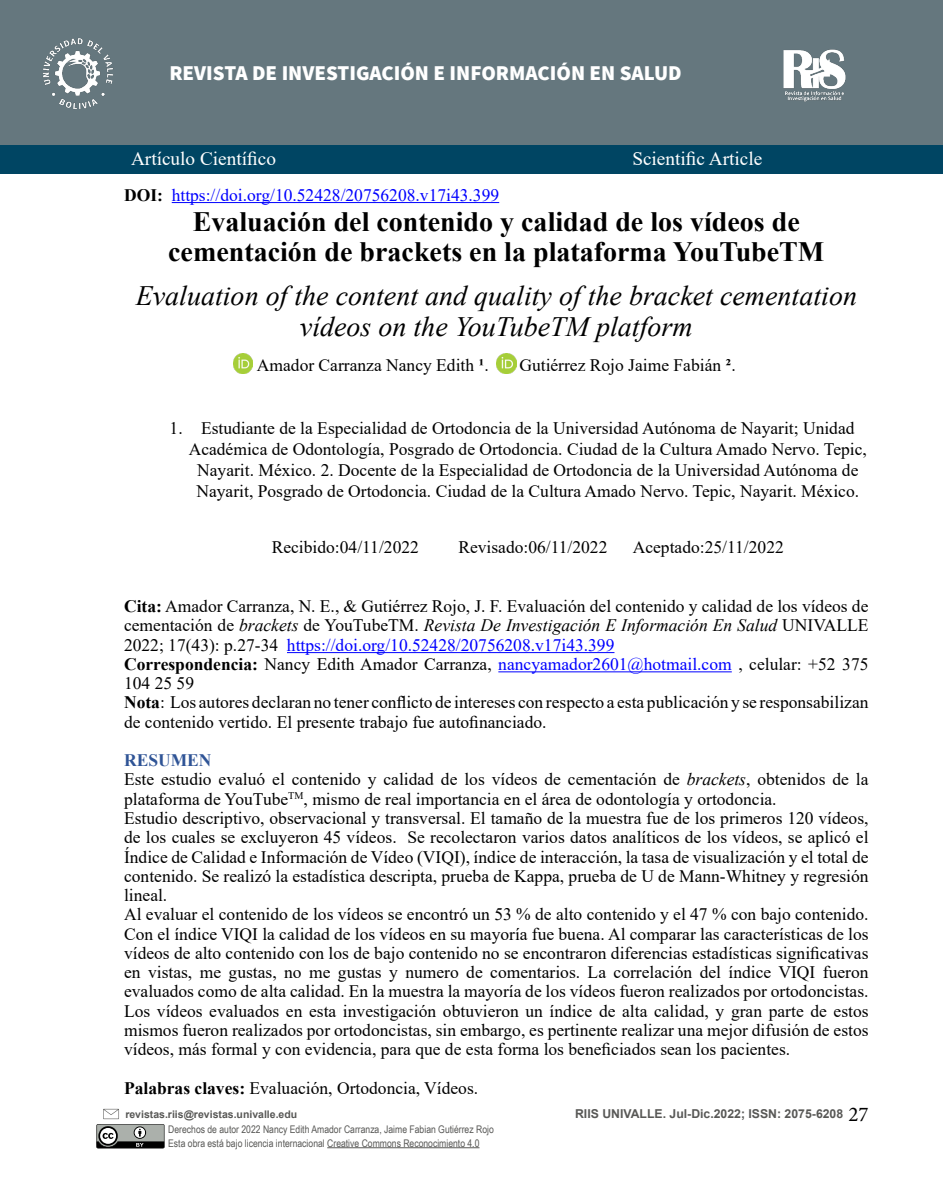
<style>
.page{position:relative;width:943px;height:1191px;background:#fff}
.page>*{position:absolute;margin:0;border:0;box-sizing:border-box;transform-origin:0 0}
.t1{font:700 28px/30.3px "Times New Roman";color:#000;text-align:center}
.t2{font:italic 28px/30.3px "Times New Roman";color:#000;text-align:center}
.t3{font:900 21px "Source Sans Pro";color:#fff}
.t4{font:21px "Minion Pro";color:#000}
.t5{font:19.25px "Times New Roman";color:#fff}
.t6{font:17.5px/19.2px "Times New Roman";color:#000}
.t7{font:17.5px "Times New Roman";color:#00f}
.t8{font:700 12.25px "Arial";color:#585856}
.t9{font:10.5px/14px "Arial Narrow";color:#585856}
.t10{font:700 10.5px "Arial";color:#585856}
.s1{font-weight:700;color:#000}
.s2{font-weight:700}
.s3{font-style:italic}
.s4{color:#00f}
.s5{font-weight:700;color:#2f5496}
</style>
<div class="page">
<div style="left:0;top:0;width:943px;height:146px;background:#65777e"></div>
<div style="left:0;top:145px;width:943px;height:29px;background:#004563"></div>
<img style="left:43px;top:38px;width:70px;height:71px">
<img style="left:783px;top:49px;width:63px;height:53px">
<hr style="left:327px;top:1147px;width:152px;height:1px;background:#585856">
<svg style="left:96px;top:1108px;width:68px;height:40px"></svg>
<hr style="left:172px;top:202px;width:327px;height:1px;background:#00f">
<hr style="left:287px;top:652px;width:327px;height:1px;background:#00f">
<hr style="left:498px;top:671px;width:233px;height:1px;background:#00f">
<img style="left:233px;top:354px;width:19px;height:19px">
<img style="left:497px;top:354px;width:19px;height:19px">
<p class="t3" style="left:169px;top:59px;width:514px">REVISTA DE INVESTIGACIÓN E INFORMACIÓN EN SALUD</p>
<p class="t5" style="left:131px;top:145px;width:146px">Artículo Científico</p>
<p class="t5" style="left:632px;top:145px;width:131px">Scientific Article</p>
<p class="t7" style="left:124px;top:182px;width:376px"><span class="s1">DOI:</span> https://doi.org/10.52428/20756208.v17i43.399</p>
<h1 class="t1" style="left:168px;top:205px;width:657px">Evaluación del contenido y calidad de los vídeos de cementación de brackets en la plataforma YouTubeTM</h1>
<h1 class="t2" style="left:136px;top:280px;width:722px">Evaluation of the content and quality of the bracket cementation vídeos on the YouTubeTM platform</h1>
<p class="t6" style="left:257px;top:354px;width:233px">Amador Carranza Nancy Edith <span class="s2">1</span>.</p>
<p class="t6" style="left:519px;top:354px;width:218px">Gutiérrez Rojo Jaime Fabián <span class="s2">2</span>.</p>
<p class="t6" style="left:169px;top:417px;width:686px">1. Estudiante de la Especialidad de Ortodoncia de la Universidad Autónoma de Nayarit; Unidad</p>
<p class="t6" style="left:189px;top:438px;width:679px">Académica de Odontología, Posgrado de Ortodoncia. Ciudad de la Cultura Amado Nervo. Tepic,</p>
<p class="t6" style="left:197px;top:459px;width:662px">Nayarit. México. 2. Docente de la Especialidad de Ortodoncia de la Universidad Autónoma de</p>
<p class="t6" style="left:196px;top:480px;width:664px">Nayarit, Posgrado de Ortodoncia. Ciudad de la Cultura Amado Nervo. Tepic, Nayarit. México.</p>
<p class="t6" style="left:272px;top:536px;width:149px">Recibido:04/11/2022</p>
<p class="t6" style="left:458px;top:536px;width:151px">Revisado:06/11/2022</p>
<p class="t6" style="left:632px;top:536px;width:152px">Aceptado:25/11/2022</p>
<p class="t6" style="left:124px;top:596px;width:746px"><span class="s2">Cita:</span> Amador Carranza, N. E., &amp; Gutiérrez Rojo, J. F. Evaluación del contenido y calidad de los vídeos de cementación de <span class="s3">brackets</span> de YouTubeTM. <span class="s3">Revista De Investigación E Información En Salud</span> UNIVALLE 2022; 17(43): p.27-34 <span class="s4">https://doi.org/10.52428/20756208.v17i43.399<br></span><span class="s2">Correspondencia:</span> Nancy Edith Amador Carranza, <span class="s4">nancyamador2601@hotmail.com</span> , celular: +52 375<br>104 25 59<br><span class="s2">Nota</span>: Los autores declaran no tener conflicto de intereses con respecto a esta publicación y se responsabilizan de contenido vertido. El presente trabajo fue autofinanciado.</p>
<p class="t6" style="left:124px;top:750px;width:746px"><span class="s5">RESUMEN<br></span>Este estudio evaluó el contenido y calidad de los vídeos de cementación de <span class="s3">brackets</span>, obtenidos de la plataforma de YouTube<sup>TM</sup>, mismo de real importancia en el área de odontología y ortodoncia.<br>Estudio descriptivo, observacional y transversal. El tamaño de la muestra fue de los primeros 120 vídeos, de los cuales se excluyeron 45 vídeos. Se recolectaron varios datos analíticos de los vídeos, se aplicó el Índice de Calidad e Información de Vídeo (VIQI), índice de interacción, la tasa de visualización y el total de contenido. Se realizó la estadística descripta, prueba de Kappa, prueba de U de Mann-Whitney y regresión lineal.<br>Al evaluar el contenido de los vídeos se encontró un 53 % de alto contenido y el 47 % con bajo contenido.<br>Con el índice VIQI la calidad de los vídeos en su mayoría fue buena. Al comparar las características de los vídeos de alto contenido con los de bajo contenido no se encontraron diferencias estadísticas significativas en vistas, me gustas, no me gustas y numero de comentarios. La correlación del índice VIQI fueron evaluados como de alta calidad. En la muestra la mayoría de los vídeos fueron realizados por ortodoncistas.<br>Los vídeos evaluados en esta investigación obtuvieron un índice de alta calidad, y gran parte de estos mismos fueron realizados por ortodoncistas, sin embargo, es pertinente realizar una mejor difusión de estos vídeos, más formal y con evidencia, para que de esta forma los beneficiados sean los pacientes.</p>
<p class="t6" style="left:124px;top:1077px;width:355px"><span class="s2">Palabras claves:</span> Evaluación, Ortodoncia, Vídeos.</p>
<p class="t4" style="left:848px;top:1099px;width:22px">27</p>
<p class="t10" style="left:125px;top:1106px;width:173px">revistas.riis@revistas.univalle.edu</p>
<p class="t8" style="left:575px;top:1104px;width:270px">RIIS UNIVALLE. Jul-Dic.2022; ISSN: 2075-6208</p>
<p class="t9" style="left:168px;top:1121px;width:327px">Derechos de autor 2022 Nancy Edith Amador Carranza, Jaime Fabian Gutiérrez Rojo<br>Esta obra está bajo licencia internacional Creative Commons Reconocimiento 4.0</p>
<p class="t8" style="left:124px;top:1111px;width:315px">RIIS UNIVALLE. Jul-Dic. 17(43), 2022; ISSN: 2075-6208</p>
</div>
